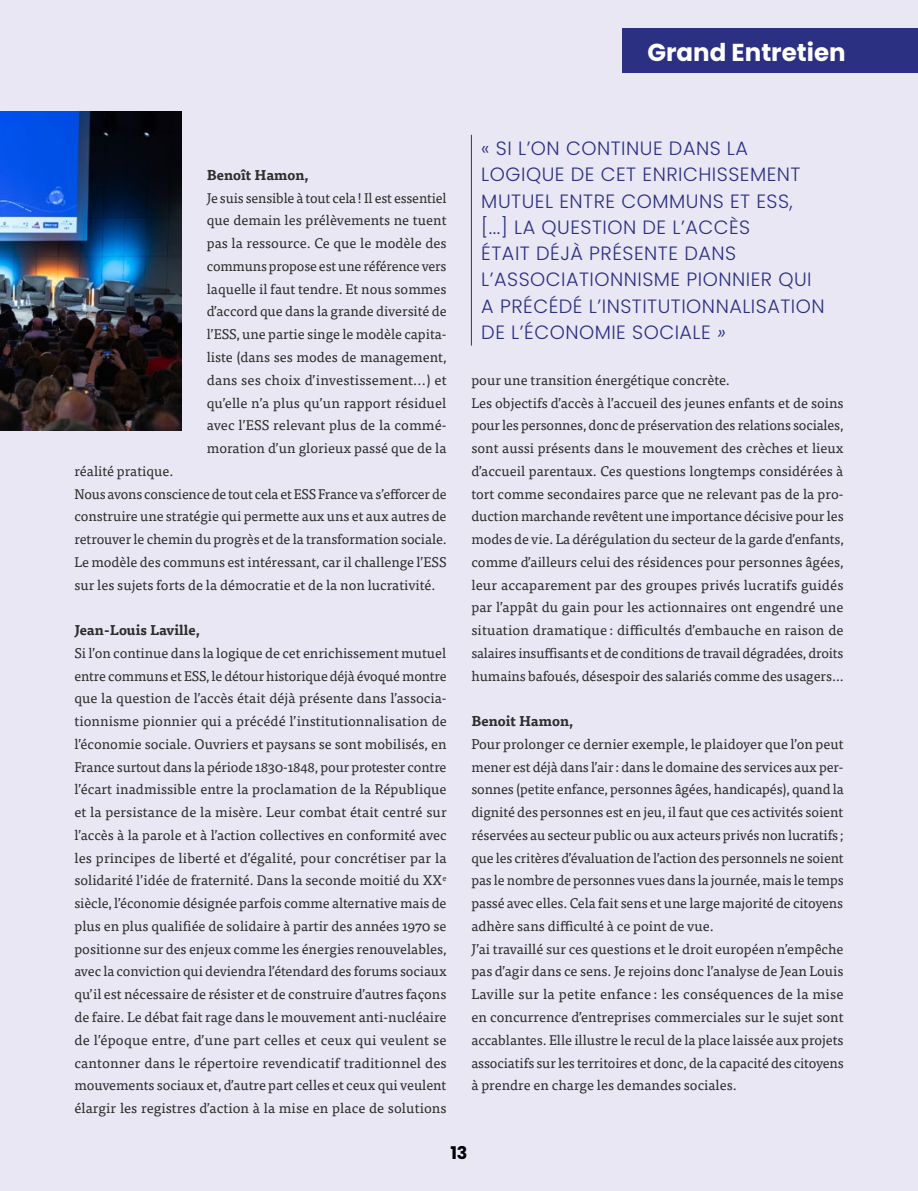
<style>
.page{position:relative;width:918px;height:1191px;background:#e9e7f4}
.page>*{position:absolute;margin:0;border:0;box-sizing:border-box;transform-origin:0 0}
.t1{font:700 24.5px "Poppins";color:#fff}
.t2{font:300 19.25px/26.2px "Poppins";letter-spacing:.025em;color:#2c3083}
.t3{font:700 17.5px "Poppins";color:#000}
.t4{font:14px/22.8px "Tisa Pro";letter-spacing:-.005em;color:#2d2d2c}
.t5{font:700 14px "Tisa Pro";color:#2d2d2c}
.s1{font-style:italic}
</style>
<div class="page">
<img style="left:0;top:112px;width:182px;height:318px">
<hr style="left:471px;top:135px;width:1px;height:210px;background:#2c3083">
<div style="left:622px;top:28px;width:296px;height:44px;background:#2c3083"></div>
<h1 class="t1" style="left:647px;top:38px;width:200px">Grand Entretien</h1>
<p class="t5" style="left:207px;top:164px;width:103px">Benoît Hamon,</p>
<p class="t4" style="left:207px;top:186px;width:241px;text-align:justify">Je suis sensible à tout cela! Il est essentiel que demain les prélèvements ne tuent pas la ressource. Ce que le modèle des communs propose est une référence vers laquelle il faut tendre. Et nous sommes d’accord que dans la grande diversité de l’ESS, une partie singe le modèle capita&shy;liste (dans ses modes de management, dans ses choix d’investissement...) et qu’elle n’a plus qu’un rapport résiduel avec l’ESS relevant plus de la commé&shy;moration d’un glorieux passé que de la</p>
<p class="t4" style="left:74px;top:459px;width:374px">réalité pratique.<br>Nous avons conscience de tout cela et ESS France va s’efforcer de construire une stratégie qui permette aux uns et aux autres de retrouver le chemin du progrès et de la transformation sociale.<br>Le modèle des communs est intéressant, car il challenge l’ESS sur les sujets forts de la démocratie et de la non lucrativité.</p>
<p class="t5" style="left:74px;top:619px;width:127px">Jean-Louis Laville,</p>
<p class="t4" style="left:74px;top:641px;width:374px;text-align:justify">Si l’on continue dans la logique de cet enrichissement mutuel entre communs et ESS, le détour historique déjà évoqué montre que la question de l’accès était déjà présente dans l’associa&shy;tionnisme pionnier qui a précédé l’institutionnalisation de l’économie sociale. Ouvriers et paysans se sont mobilisés, en France surtout dans la période 1830-1848, pour protester contre l’écart inadmissible entre la proclamation de la République et la persistance de la misère. Leur combat était centré sur l’accès à la parole et à l’action collectives en conformité avec les principes de liberté et d’égalité, pour concrétiser par la solidarité l’idée de fraternité. Dans la seconde moitié du XX<sup>e </sup>siècle, l’économie désignée parfois comme alternative mais de plus en plus qualifiée de solidaire à partir des années 1970 se positionne sur des enjeux comme les énergies renouvelables, avec la conviction qui deviendra l’étendard des forums sociaux qu’il est nécessaire de résister et de construire d’autres façons de faire. Le débat fait rage dans le mouvement anti-nucléaire de l’époque entre, d’une part celles et ceux qui veulent se cantonner dans le répertoire revendicatif traditionnel des mouvements sociaux et, d’autre part celles et ceux qui veulent élargir les registres d’action à la mise en place de solutions</p>
<h2 class="t2" style="left:481px;top:135px;width:345px">« SI L’ON CONTINUE DANS LA<br>LOGIQUE DE CET ENRICHISSEMENT<br>MUTUEL ENTRE COMMUNS ET ESS,<br>[...] LA QUESTION DE L’ACCÈS<br>ÉTAIT DÉJÀ PRÉSENTE DANS<br>L’ASSOCIATIONNISME PIONNIER QUI<br>A PRÉCÉDÉ L’INSTITUTIONNALISATION<br>DE L’ÉCONOMIE SOCIALE <span class="s1">»</span></h2>
<p class="t4" style="left:471px;top:368px;width:374px">pour une transition énergétique concrète.<br>Les objectifs d’accès à l’accueil des jeunes enfants et de soins pour les personnes, donc de préservation des relations sociales, sont aussi présents dans le mouvement des crèches et lieux d’accueil parentaux. Ces questions longtemps considérées à tort comme secondaires parce que ne relevant pas de la pro&shy;duction marchande revêtent une importance décisive pour les modes de vie. La dérégulation du secteur de la garde d’enfants, comme d’ailleurs celui des résidences pour personnes âgées, leur accaparement par des groupes privés lucratifs guidés par l’appât du gain pour les actionnaires ont engendré une situation dramatique : difficultés d’embauche en raison de salaires insuffisants et de conditions de travail dégradées, droits humains bafoués, désespoir des salariés comme des usagers…</p>
<p class="t5" style="left:471px;top:710px;width:103px">Benoit Hamon,</p>
<p class="t4" style="left:471px;top:732px;width:374px">Pour prolonger ce dernier exemple, le plaidoyer que l’on peut mener est déjà dans l’air : dans le domaine des services aux per&shy;sonnes (petite enfance, personnes âgées, handicapés), quand la dignité des personnes est en jeu, il faut que ces activités soient réservées au secteur public ou aux acteurs privés non lucratifs; que les critères d’évaluation de l’action des personnels ne soient pas le nombre de personnes vues dans la journée, mais le temps passé avec elles. Cela fait sens et une large majorité de citoyens adhère sans difficulté à ce point de vue.<br>J’ai travaillé sur ces questions et le droit européen n’empêche pas d’agir dans ce sens. Je rejoins donc l’analyse de Jean Louis Laville sur la petite enfance : les conséquences de la mise en concurrence d’entreprises commerciales sur le sujet sont accablantes. Elle illustre le recul de la place laissée aux projets associatifs sur les territoires et donc, de la capacité des citoyens à prendre en charge les demandes sociales.</p>
<p class="t3" style="left:450px;top:1142px;width:19px">13</p>
</div>
